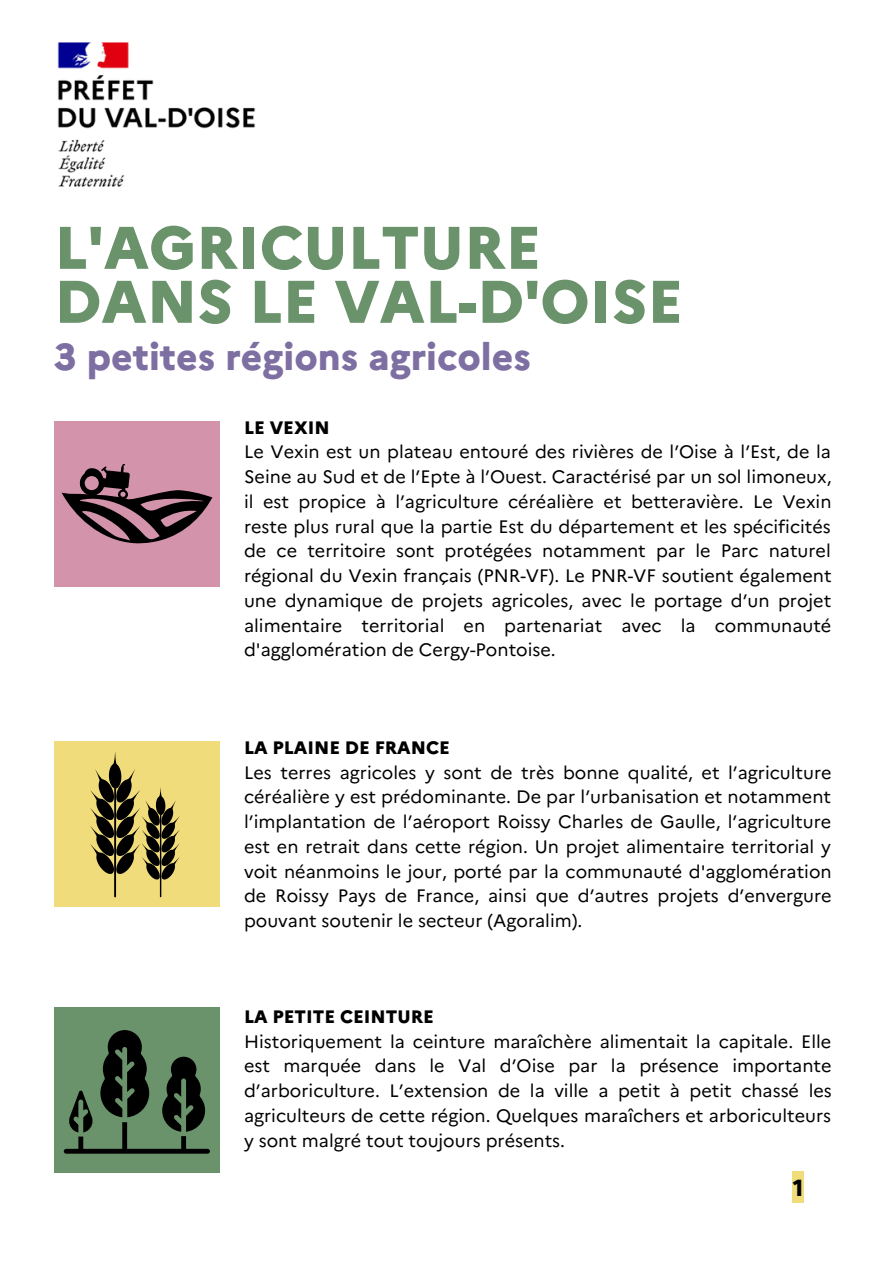
<style>
.page{position:relative;width:893px;height:1264px;background:#fff}
.page>*{position:absolute;margin:0;border:0;box-sizing:border-box;transform-origin:0 0}
.t1{font:800 60px "Marianne";color:#6a936b}
.t2{font:800 37.5px "Marianne";color:#7e6fa3}
.t3{font:800 23.25px "Marianne";color:#000}
.t4{font:18px/24.8px "Marianne";color:#000;text-align:justify}
.t5{font:800 18px "Marianne";color:#000}
</style>
<div class="page">
<img style="left:57px;top:42px;width:199px;height:145px">
<div style="left:54px;top:741px;width:165px;height:165px;background:#f0dc7b"></div>
<hr style="left:114px;top:786px;width:2px;height:110px;background:#000">
<hr style="left:160px;top:813px;width:1px;height:83px;background:#000">
<svg style="left:90px;top:752px;width:90px;height:129px"></svg>
<div style="left:54px;top:1007px;width:165px;height:165px;background:#6a936b"></div>
<svg style="left:64px;top:1030px;width:146px;height:123px"></svg>
<div style="left:54px;top:421px;width:165px;height:165px;background:#d393ab"></div>
<svg style="left:62px;top:464px;width:150px;height:79px"></svg>
<div style="left:792px;top:1170px;width:11px;height:32px;background:#f0dc7b"></div>
<p class="t1" style="left:54px;top:201px;width:488px">L'AGRICULTURE</p>
<p class="t1" style="left:54px;top:255px;width:630px">DANS LE VAL-D'OISE</p>
<p class="t2" style="left:54px;top:328px;width:478px">3 petites régions agricoles</p>
<p class="t5" style="left:244px;top:413px;width:87px">LE VEXIN</p>
<p class="t4" style="left:244px;top:438px;width:589px">Le Vexin est un plateau entouré des rivières de l’Oise à l’Est, de la Seine au Sud et de l’Epte à l’Ouest. Caractérisé par un sol limoneux, il est propice à l’agriculture céréalière et betteravière. Le Vexin reste plus rural que la partie Est du département et les spécificités de ce territoire sont protégées notamment par le Parc naturel régional du Vexin français (PNR-VF). Le PNR-VF soutient également une dynamique de projets agricoles, avec le portage d’un projet alimentaire territorial en partenariat avec la communauté d'agglomération de Cergy-Pontoise.</p>
<p class="t5" style="left:244px;top:733px;width:207px">LA PLAINE DE FRANCE</p>
<p class="t4" style="left:244px;top:758px;width:589px">Les terres agricoles y sont de très bonne qualité, et l’agriculture céréalière y est prédominante. De par l’urbanisation et notamment l’implantation de l’aéroport Roissy Charles de Gaulle, l’agriculture est en retrait dans cette région. Un projet alimentaire territorial y voit néanmoins le jour, porté par la communauté d'agglomération de Roissy Pays de France, ainsi que d’autres projets d’envergure pouvant soutenir le secteur (Agoralim).</p>
<p class="t5" style="left:244px;top:1002px;width:191px">LA PETITE CEINTURE</p>
<p class="t4" style="left:244px;top:1027px;width:589px">Historiquement la ceinture maraîchère alimentait la capitale. Elle est marquée dans le Val d’Oise par la présence importante d’arboriculture. L’extension de la ville a petit à petit chassé les agriculteurs de cette région. Quelques maraîchers et arboriculteurs y sont malgré tout toujours présents.</p>
<p class="t3" style="left:792px;top:1169px;width:12px">1</p>
</div>
